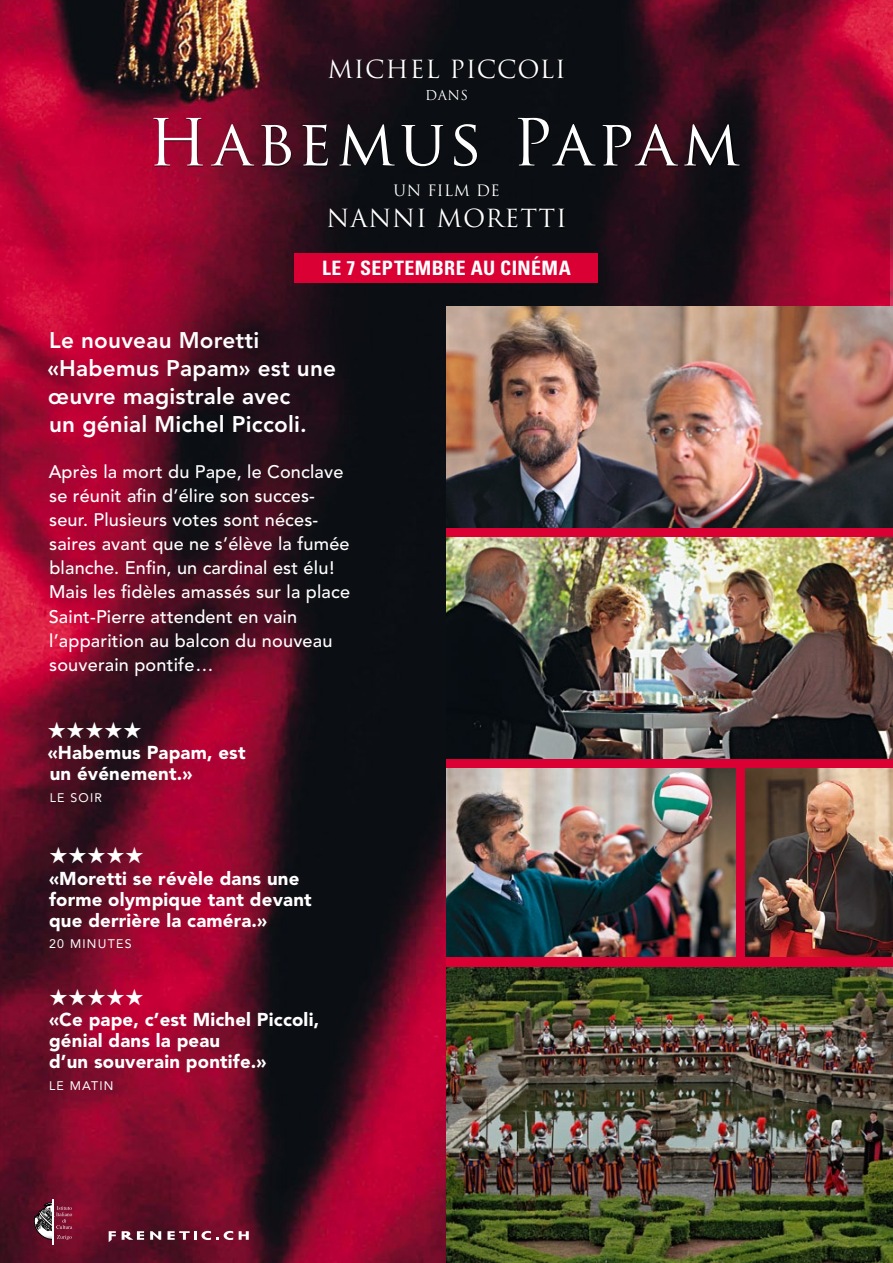
<style>
.page{position:relative;width:893px;height:1263px;background:#fff}
.page>*{position:absolute;margin:0;border:0;box-sizing:border-box;transform-origin:0 0}
.t1{font:24.3px "Trajan Pro";letter-spacing:.035em;color:#fff}
.t2{font:22.95px "Zapf Dingbats ITC";color:#fff}
.t3{font:800 22.5px/28.2px "Avenir";letter-spacing:.01em;color:#fff}
.t4{font:700 condensed 19.8px "Univers";letter-spacing:.025em;color:#fff}
.t5{font:900 18.6px/21.1px "Avenir";letter-spacing:.01em;color:#fff}
.t6{font:500 18.15px/24.2px "Avenir";letter-spacing:.01em;color:#fff}
.t7{font:15.3px "Trajan Pro";letter-spacing:.035em;color:#fff}
.t8{font:13.35px "Trajan Pro";color:#fff}
.t9{font:12.45px "Avenir";letter-spacing:.1em;color:#fff}
</style>
<div class="page">
<img style="left:0;top:415px;width:446px;height:848px">
<div style="left:446px;top:306px;width:447px;height:957px;background:#da0034"></div>
<img style="left:446px;top:537px;width:447px;height:221px">
<img style="left:447px;top:968px;width:446px;height:295px">
<img style="left:447px;top:768px;width:288px;height:189px">
<img style="left:745px;top:768px;width:148px;height:189px">
<svg style="left:34px;top:1202px;width:38px;height:38px"></svg>
<hr style="left:53px;top:1199px;width:1px;height:45px;background:#fff">
<svg style="left:239px;top:1231px;width:10px;height:9px"></svg>
<svg style="left:109px;top:1231px;width:7px;height:11px"></svg>
<svg style="left:150px;top:1231px;width:11px;height:9px"></svg>
<svg style="left:168px;top:1231px;width:65px;height:9px"></svg>
<svg style="left:122px;top:1231px;width:22px;height:9px"></svg>
<img style="left:0;top:0;width:893px;height:415px">
<div style="left:154px;top:119px;width:586px;height:48px;background:#000;opacity:.75"></div>
<svg style="left:153px;top:118px;width:587px;height:48px;background:#543943"></svg>
<div style="left:329px;top:60px;width:236px;height:19px;background:#000;opacity:.75"></div>
<div style="left:427px;top:90px;width:41px;height:11px;background:#0a0d11"></div>
<div style="left:395px;top:185px;width:105px;height:12px;background:#0b0e13"></div>
<div style="left:329px;top:210px;width:237px;height:19px;background:#000;opacity:.75"></div>
<div style="left:295px;top:253px;width:303px;height:30px;background:#da0034"></div>
<img style="left:446px;top:306px;width:447px;height:221px">
<h1 class="t1" style="left:327px;top:53px;width:240px">MICHEL PICCOLI</h1>
<p class="t8" style="left:425px;top:86px;width:45px">DANS</p>
<p class="t7" style="left:393px;top:180px;width:105px">UN FILM DE</p>
<h1 class="t1" style="left:327px;top:203px;width:242px">NANNI MORETTI</h1>
<p class="t4" style="left:322px;top:256px;width:250px">LE 7 SEPTEMBRE AU CINÉMA</p>
<p class="t3" style="left:47px;top:326px;width:290px">Le nouveau Moretti «Habemus Papam» est une œuvre magistrale avec<br>un génial Michel Piccoli.</p>
<p class="t6" style="left:49px;top:460px;width:303px">Après la mort du Pape, le Conclave se réunit afin d’élire son succes&shy;seur. Plusieurs votes sont néces&shy;saires avant que ne s’élève la fumée blanche. Enfin, un cardinal est élu!<br>Mais les fidèles amassés sur la place<br>Saint-Pierre attendent en vain l’apparition au balcon du nouveau souverain pontife…</p>
<p class="t2" style="left:47px;top:719px;width:96px">★★★★★</p>
<p class="t5" style="left:48px;top:742px;width:199px">«Habemus Papam, est un événement.»</p>
<p class="t9" style="left:50px;top:790px;width:54px">LE SOIR</p>
<p class="t2" style="left:49px;top:845px;width:96px">★★★★★</p>
<p class="t5" style="left:49px;top:867px;width:264px">«Moretti se révèle dans une forme olympique tant devant que derrière la caméra.»</p>
<p class="t9" style="left:49px;top:937px;width:83px">20 MINUTES</p>
<p class="t2" style="left:49px;top:986px;width:96px">★★★★★</p>
<p class="t5" style="left:49px;top:1009px;width:272px">«Ce pape, c’est Michel Piccoli, génial dans la peau<br>d’un souverain pontife.»</p>
<p class="t9" style="left:49px;top:1078px;width:66px">LE MATIN</p>
</div>
